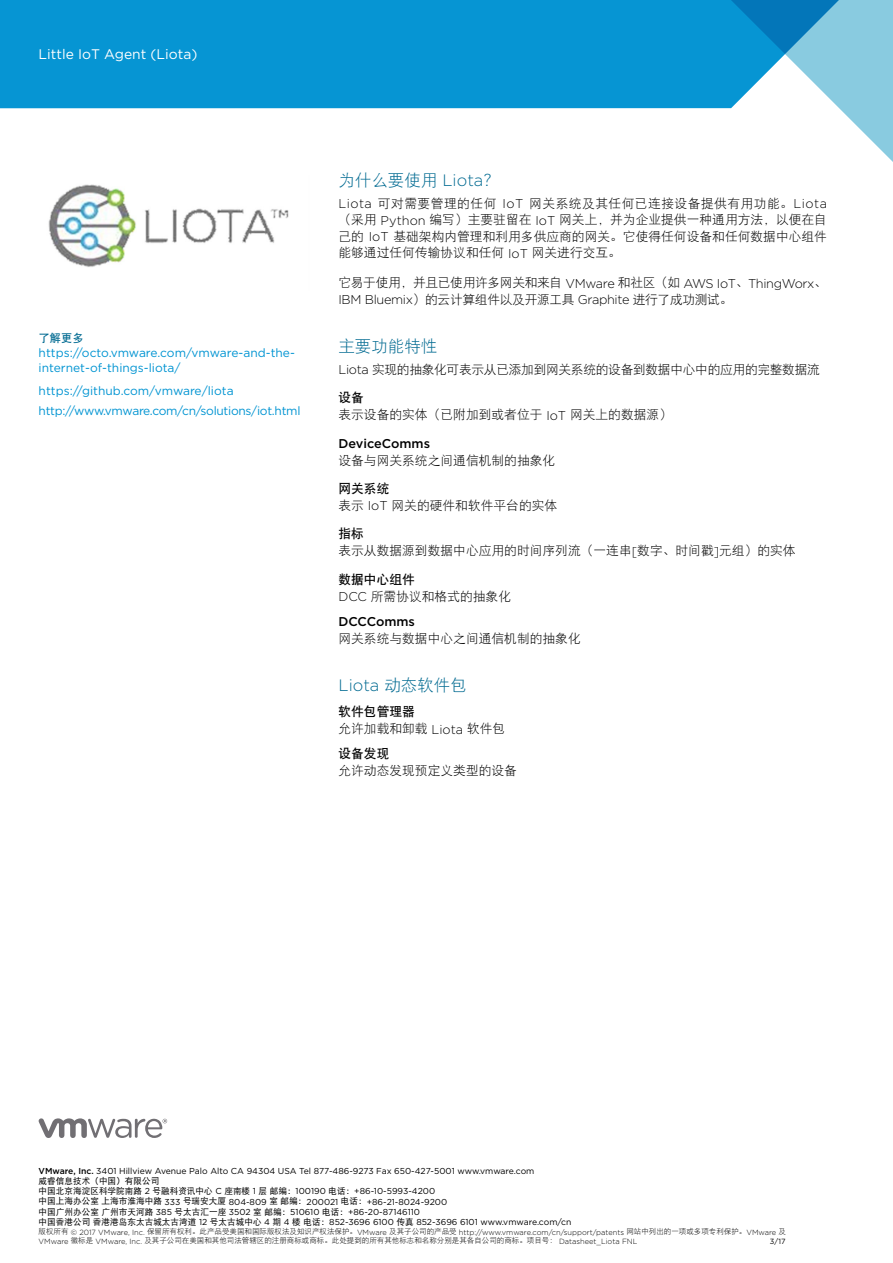
<style>
.page{position:relative;width:893px;height:1263px;background:#fff}
.page>*{position:absolute;margin:0;border:0;box-sizing:border-box;transform-origin:0 0}
.t1{font:16.5px "DFP Hei W3";color:#006a91}
.t2{font:300 16.5px "Gotham";color:#006a91}
.t3{font:13.8px "Gotham";color:#fff}
.t4{font:12.75px/16.4px "DFP Hei W3";color:#000;text-align:justify}
.t5{font:12.75px/16.4px "DFP Hei W3";letter-spacing:-.025em;color:#000}
.t6{font:12.75px "DFP Hei W7";color:#000}
.t7{font:500 12.75px "Gotham";color:#000}
.t8{font:12px/19.5px "Gotham";letter-spacing:-.025em;color:#0194d2}
.t9{font:12px/15.3px "Gotham";color:#0194d2}
.t10{font:11.25px "DFP Hei W7";color:#006a91}
.t11{font:8.7px/10.4px "Gotham";color:#000}
.t12{font:8.7px/10.4px "DFP Hei W5";color:#000}
.t13{font:300 7.5px "Gotham";color:#000}
.t14{font:7.5px "DFP Hei W3";color:#000}
.t15{font:7.5px "Gotham";color:#000}
.s1{font-family:"Gotham";font-weight:300}
.s2{font-family:"DFP Hei W3";font-weight:400}
.s3{font-weight:500}
.s4{font-family:"Gotham"}
.s5{font-family:"DFP Hei W5"}
</style>
<div class="page">
<svg style="left:39px;top:1118px;width:128px;height:20px"></svg>
<img style="left:48px;top:184px;width:241px;height:83px">
<div style="left:0;top:0;width:718px;height:108px;background:#0695d3"></div>
<svg style="left:718px;top:0;width:175px;height:162px"></svg>
<p class="t3" style="left:39px;top:45px;width:160px">Little IoT Agent (Liota)</p>
<p class="t10" style="left:39px;top:332px;width:46px">了解更多</p>
<p class="t9" style="left:39px;top:345px;width:258px">https://octo.vmware.com/vmware-and-the&shy;internet-of-things-liota/</p>
<p class="t8" style="left:39px;top:381px;width:263px">https://github.com/vmware/liota http://www.vmware.com/cn/solutions/iot.html</p>
<p class="t1" style="left:338px;top:172px;width:163px">为什么要使用 <span class="s1">Liota</span>？</p>
<p class="t4" style="left:338px;top:195px;width:490px"><span class="s1">Liota</span> 可对需要管理的任何 <span class="s1">IoT</span> 网关系统及其任何已连接设备提供有用功能。<span class="s1">Liota</span>（采用 <span class="s1">Python</span> 编写）主要驻留在 <span class="s1">IoT</span> 网关上，并为企业提供一种通用方法，以便在自己的 <span class="s1">IoT</span> 基础架构内管理和利用多供应商的网关。它使得任何设备和任何数据中心组件能够通过任何传输协议和任何 <span class="s1">IoT</span> 网关进行交互。</p>
<p class="t5" style="left:338px;top:274px;width:490px">它易于使用，并且已使用许多网关和来自 <span class="s1">VMware</span> 和社区（如 <span class="s1">AWS IoT</span>、<span class="s1">ThingWorx</span>、<br><span class="s1">IBM Bluemix</span>）的云计算组件以及开源工具 <span class="s1">Graphite</span> 进行了成功测试。</p>
<p class="t1" style="left:338px;top:337px;width:101px">主要功能特性</p>
<p class="t5" style="left:338px;top:361px;width:483px"><span class="s1">Liota</span> 实现的抽象化可表示从已添加到网关系统的设备到数据中心中的应用的完整数据流</p>
<p class="t6" style="left:338px;top:391px;width:27px">设备</p>
<p class="t4" style="left:338px;top:406px;width:335px">表示设备的实体（已附加到或者位于 <span class="s1">IoT</span> 网关上的数据源）</p>
<p class="t7" style="left:338px;top:435px;width:93px">DeviceComms</p>
<p class="t4" style="left:338px;top:452px;width:218px">设备与网关系统之间通信机制的抽象化</p>
<p class="t6" style="left:338px;top:482px;width:53px">网关系统</p>
<p class="t4" style="left:338px;top:497px;width:220px">表示 <span class="s1">IoT</span> 网关的硬件和软件平台的实体</p>
<p class="t6" style="left:338px;top:527px;width:27px">指标</p>
<p class="t4" style="left:338px;top:543px;width:459px">表示从数据源到数据中心应用的时间序列流（一连串<span class="s1">[</span>数字、时间戳<span class="s1">]</span>元组）的实体</p>
<p class="t6" style="left:338px;top:573px;width:78px">数据中心组件</p>
<p class="t4" style="left:338px;top:588px;width:174px"><span class="s1">DCC</span> 所需协议和格式的抽象化</p>
<p class="t7" style="left:338px;top:613px;width:78px">DCCComms</p>
<p class="t4" style="left:338px;top:630px;width:244px">网关系统与数据中心之间通信机制的抽象化</p>
<p class="t2" style="left:338px;top:675px;width:130px">Liota <span class="s2">动态软件包</span></p>
<p class="t6" style="left:338px;top:705px;width:78px">软件包管理器</p>
<p class="t4" style="left:338px;top:721px;width:168px">允许加载和卸载 <span class="s1">Liota</span> 软件包</p>
<p class="t6" style="left:338px;top:747px;width:53px">设备发现</p>
<p class="t4" style="left:338px;top:763px;width:180px">允许动态发现预定义类型的设备</p>
<p class="t11" style="left:39px;top:1165px;width:497px"><span class="s3">VMware, Inc.</span> 3401 Hillview Avenue Palo Alto CA 94304 USA Tel 877-486-9273 Fax 650-427-5001 www.vmware.com</p>
<p class="t12" style="left:39px;top:1175px;width:398px">威睿信息技术（中国）有限公司<br>中国北京海淀区科学院南路 <span class="s4">2</span> 号融科资讯中心 <span class="s4">C</span> 座南楼 <span class="s4">1</span> 层邮编：<span class="s4">100190</span> 电话：<span class="s4">+86-10-5993-4200</span></p>
<p class="t11" style="left:39px;top:1196px;width:534px"><span class="s5">中国上海办公室上海市淮海中路</span> 333 <span class="s5">号瑞安大厦</span> 804-809 <span class="s5">室邮编：</span>200021 <span class="s5">电话：</span>+86-21-8024-9200<br><span class="s5">中国广州办公室广州市天河路</span> 385 <span class="s5">号太古汇一座</span> 3502 <span class="s5">室邮编：</span>510610 <span class="s5">电话：</span>+86-20-87146110<br><span class="s5">中国香港公司香港港岛东太古城太古湾道</span> 12 <span class="s5">号太古城中心</span> 4 <span class="s5">期</span> 4 <span class="s5">楼电话：</span>852-3696 6100 <span class="s5">传真</span> 852-3696 6101 www.vmware.com/cn</p>
<p class="t13" style="left:39px;top:1227px;width:749px"><span class="s2">版权所有</span> © 2017 VMware, Inc. <span class="s2">保留所有权利。此产品受美国和国际版权法及知识产权法保护。</span>VMware <span class="s2">及其子公司的产品受</span> http://www.vmware.com/cn/support/patents <span class="s2">网站中列出的一项或多项专利保护。</span>VMware <span class="s2">及</span></p>
<p class="t14" style="left:39px;top:1237px;width:600px"><span class="s1">VMware</span> 徽标是 <span class="s1">VMware, Inc.</span> 及其子公司在美国和其他司法管辖区的注册商标或商标。此处提到的所有其他标志和名称分别是其各自公司的商标。项目号： <span class="s1">Datasheet_Liota FNL</span></p>
<p class="t15" style="left:770px;top:1236px;width:17px">3/17</p>
</div>
